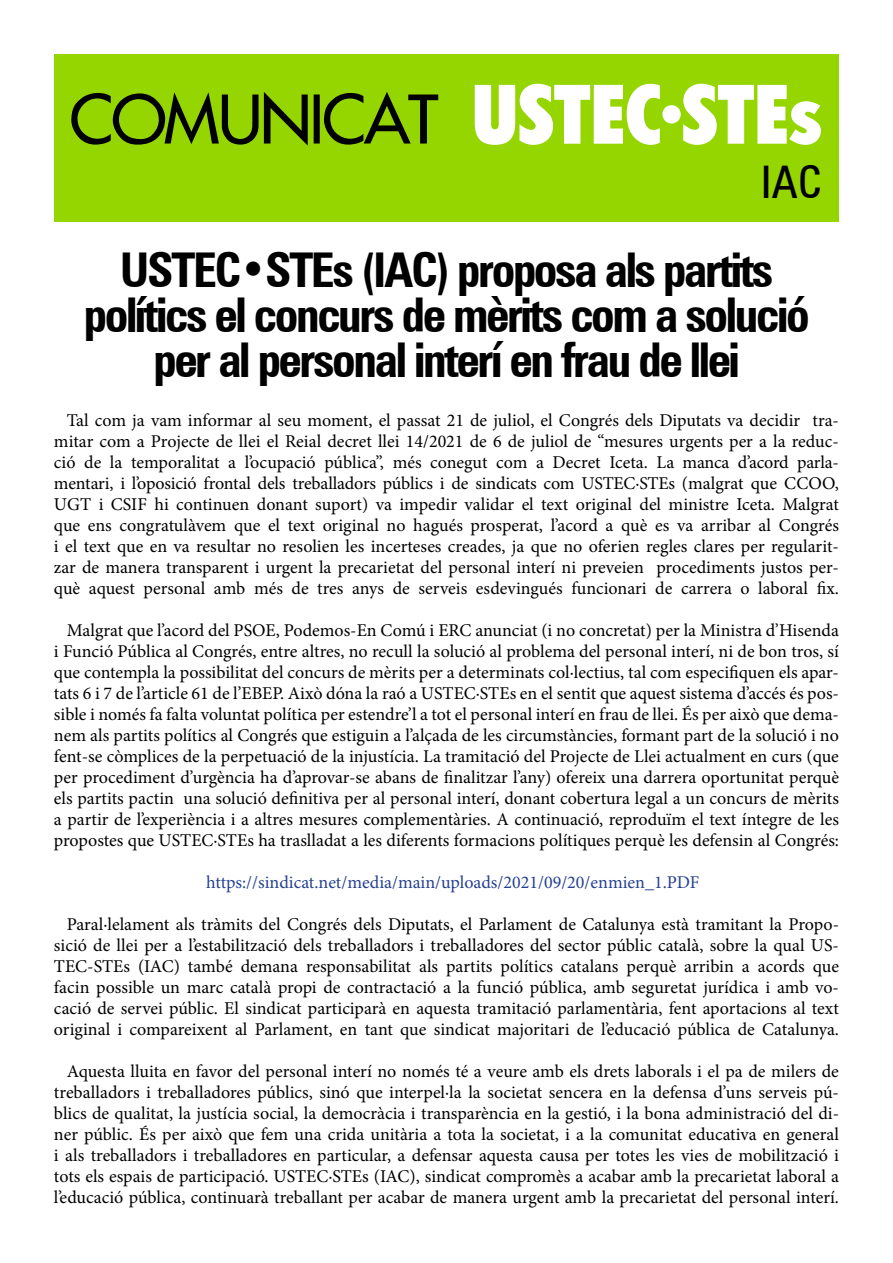
<style>
.page{position:relative;width:893px;height:1263px;background:#fff}
.page>*{position:absolute;margin:0;border:0;box-sizing:border-box;transform-origin:0 0}
.t1{font:900 condensed 82.5px "Futura BT";color:#fff}
.t2{font:700 condensed 48px/45px "Zurich BT";letter-spacing:-.05em;color:#000;text-align:center}
.t3{font:condensed 45px "Zurich BT";color:#000}
.t4{font:18px/21px "Minion Pro";color:#000;text-align:justify}
.t5{font:18px "Minion Pro";color:#25408f}
.s1{font-family:"Futura";font-weight:100;font-stretch:normal;color:#000}
</style>
<div class="page">
<div style="left:54px;top:54px;width:785px;height:168px;background:#95d500"></div>
<h1 class="t1" style="left:70px;top:64px;width:754px"><span class="s1">COMUNICAT</span> USTEC·STEs</h1>
<h3 class="t3" style="left:761px;top:154px;width:62px">IAC</h3>
<h2 class="t2" style="left:84px;top:247px;width:727px">USTEC•STEs (IAC) proposa als partits polítics el concurs de mèrits com a solució per al personal interí en frau de llei</h2>
<p class="t4" style="left:54px;top:409px;width:786px;text-indent:13px">Tal com ja vam informar al seu moment, el passat 21 de juliol, el Congrés dels Diputats va decidir tra&shy;mitar com a Projecte de llei el Reial decret llei 14/2021 de 6 de juliol de “mesures urgents per a la reduc&shy;ció de la temporalitat a l’ocupació pública”, més conegut com a Decret Iceta. La manca d’acord parla&shy;mentari, i l’oposició frontal dels treballadors públics i de sindicats com USTEC·STEs (malgrat que CCOO, UGT i CSIF hi continuen donant suport) va impedir validar el text original del ministre Iceta. Malgrat que ens congratulàvem que el text original no hagués prosperat, l’acord a què es va arribar al Congrés i el text que en va resultar no resolien les incerteses creades, ja que no oferien regles clares per regularit&shy;zar de manera transparent i urgent la precarietat del personal interí ni preveien procediments justos per&shy;què aquest personal amb més de tres anys de serveis esdevingués funcionari de carrera o laboral fix.</p>
<p class="t4" style="left:54px;top:619px;width:786px;text-indent:13px">Malgrat que l’acord del PSOE, Podemos-En Comú i ERC anunciat (i no concretat) per la Ministra d’Hisenda i Funció Pública al Congrés, entre altres, no recull la solució al problema del personal interí, ni de bon tros, sí que contempla la possibilitat del concurs de mèrits per a determinats col·lectius, tal com especifiquen els apar&shy;tats 6 i 7 de l’article 61 de l’EBEP. Això dóna la raó a USTEC·STEs en el sentit que aquest sistema d’accés és pos&shy;sible i només fa falta voluntat política per estendre’l a tot el personal interí en frau de llei. És per això que dema&shy;nem als partits polítics al Congrés que estiguin a l’alçada de les circumstàncies, formant part de la solució i no fent-se còmplices de la perpetuació de la injustícia. La tramitació del Projecte de Llei actualment en curs (que per procediment d’urgència ha d’aprovar-se abans de finalitzar l’any) ofereix una darrera oportunitat perquè els partits pactin una solució definitiva per al personal interí, donant cobertura legal a un concurs de mèrits a partir de l’experiència i a altres mesures complementàries. A continuació, reproduïm el text íntegre de les propostes que USTEC·STEs ha traslladat a les diferents formacions polítiques perquè les defensin al Congrés:</p>
<p class="t5" style="left:206px;top:870px;width:495px">https://sindicat.net/media/main/uploads/2021/09/20/enmien_1.PDF</p>
<p class="t4" style="left:54px;top:913px;width:787px;text-indent:13px">Paral·lelament als tràmits del Congrés dels Diputats, el Parlament de Catalunya està tramitant la Propo&shy;sició de llei per a l’estabilització dels treballadors i treballadores del sector públic català, sobre la qual US-TEC-STEs (IAC) també demana responsabilitat als partits polítics catalans perquè arribin a acords que facin possible un marc català propi de contractació a la funció pública, amb seguretat jurídica i amb vo&shy;cació de servei públic. El sindicat participarà en aquesta tramitació parlamentària, fent aportacions al text original i compareixent al Parlament, en tant que sindicat majoritari de l’educació pública de Catalunya.</p>
<p class="t4" style="left:54px;top:1060px;width:787px;text-indent:13px">Aquesta lluita en favor del personal interí no només té a veure amb els drets laborals i el pa de milers de treballadors i treballadores públics, sinó que interpel·la la societat sencera en la defensa d’uns serveis pú&shy;blics de qualitat, la justícia social, la democràcia i transparència en la gestió, i la bona administració del di&shy;ner públic. És per això que fem una crida unitària a tota la societat, i a la comunitat educativa en general i als treballadors i treballadores en particular, a defensar aquesta causa per totes les vies de mobilització i tots els espais de participació. USTEC·STEs (IAC), sindicat compromès a acabar amb la precarietat laboral a l’educació pública, continuarà treballant per acabar de manera urgent amb la precarietat del personal interí.</p>
</div>
